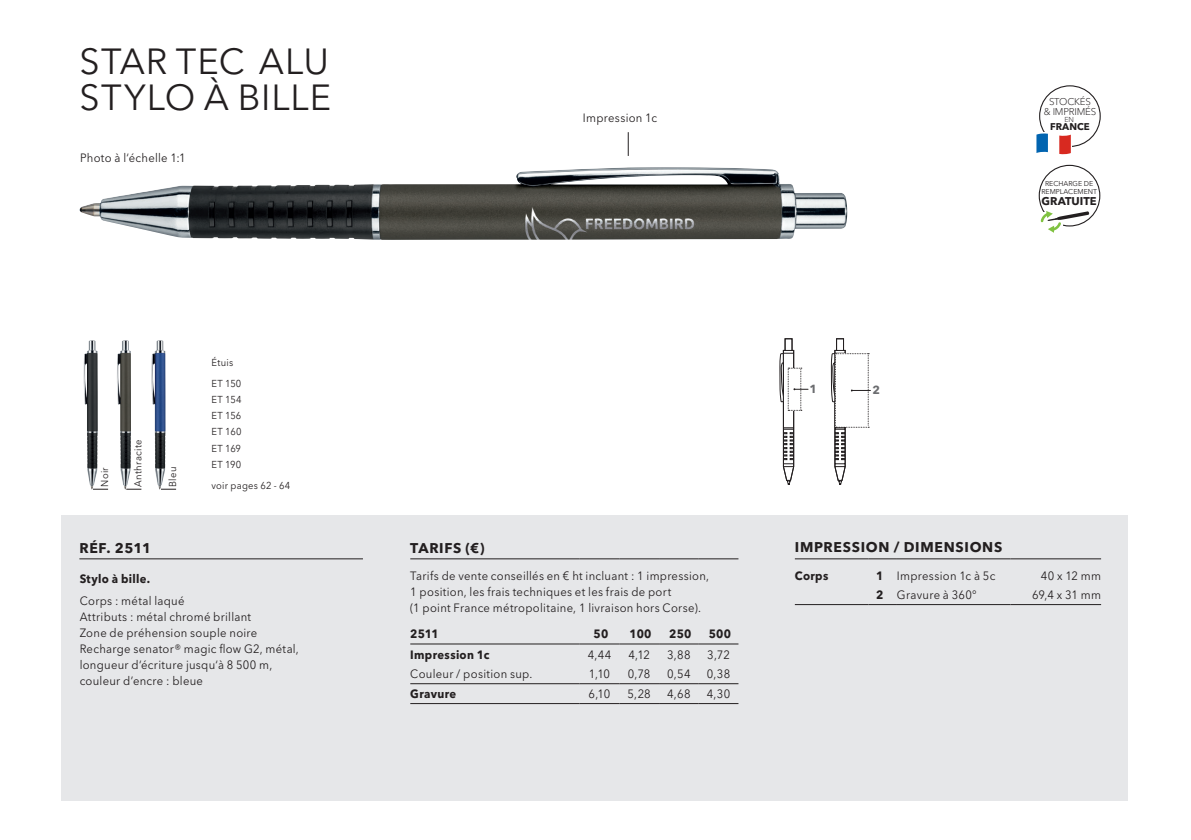
<style>
.page{position:relative;width:1191px;height:840px;background:#fff}
.page>*{position:absolute;margin:0;border:0;box-sizing:border-box;transform-origin:0 0}
.t1{font:36px/36px "Avenir Next W1 G";letter-spacing:.025em;color:#231f20}
.t2{font:700 14px "Avenir Next W1 G";letter-spacing:.05em;color:#231f20}
.t3{font:12px/16px "Avenir Next W1 G";letter-spacing:.025em;color:#231f20;scale:.94 1}
.t4{font:700 12px "Avenir Next W1 G";letter-spacing:.03em;color:#231f20;scale:.94 1}
.t5{font:700 11.6px "Avenir Next W1 G";color:#6c6d70}
.t6{font:700 11.2px "Avenir Next W1 G";color:#231f20}
.t7{font:10px/16px "Avenir Next W1 G";letter-spacing:.025em;color:#231f20;scale:.94 1}
.t8{font:300 9.8px/9.6px "Avenir Next W1 G";letter-spacing:-.02em;color:#231f20;text-align:center}
.t9{font:700 9.8px "Avenir Next W1 G";color:#231f20}
.t10{font:300 7.2px "Avenir Next W1 G";color:#231f20}
.t11{font:7px/8.4px "Avenir Next W1 G";color:#231f20;text-align:center}
.s1{font-weight:700}
</style>
<div class="page">
<div style="left:61px;top:515px;width:1066px;height:285px;background:#e6e7e9"></div>
<img style="left:80px;top:167px;width:767px;height:73px">
<img style="left:151px;top:340px;width:14px;height:149px">
<img style="left:117px;top:340px;width:14px;height:149px">
<svg style="left:126px;top:488px;width:15px;height:1px"></svg>
<svg style="left:161px;top:488px;width:15px;height:1px"></svg>
<img style="left:84px;top:340px;width:14px;height:149px">
<hr style="left:79px;top:558px;width:284px;height:1px;background:#231f20">
<svg style="left:1038px;top:165px;width:62px;height:68px"></svg>
<svg style="left:1036px;top:85px;width:64px;height:69px"></svg>
<hr style="left:795px;top:558px;width:73px;height:1px;background:#231f20">
<svg style="left:868px;top:558px;width:29px;height:1px"></svg>
<hr style="left:897px;top:558px;width:113px;height:1px;background:#231f20">
<hr style="left:1010px;top:558px;width:91px;height:1px;background:#231f20">
<hr style="left:795px;top:604px;width:73px;height:1px;background:#231f20">
<svg style="left:868px;top:604px;width:29px;height:1px"></svg>
<hr style="left:897px;top:604px;width:113px;height:1px;background:#231f20">
<hr style="left:1010px;top:604px;width:91px;height:1px;background:#231f20">
<svg style="left:628px;top:132px;width:1px;height:24px"></svg>
<hr style="left:410px;top:558px;width:169px;height:1px;background:#231f20">
<hr style="left:579px;top:558px;width:40px;height:1px;background:#231f20">
<hr style="left:619px;top:558px;width:40px;height:1px;background:#231f20">
<hr style="left:659px;top:558px;width:40px;height:1px;background:#231f20">
<hr style="left:699px;top:558px;width:39px;height:1px;background:#231f20">
<hr style="left:410px;top:643px;width:169px;height:1px;background:#231f20">
<hr style="left:579px;top:643px;width:40px;height:1px;background:#231f20">
<hr style="left:619px;top:643px;width:40px;height:1px;background:#231f20">
<hr style="left:659px;top:643px;width:40px;height:1px;background:#231f20">
<hr style="left:699px;top:643px;width:39px;height:1px;background:#231f20">
<hr style="left:410px;top:683px;width:169px;height:1px;background:#231f20">
<hr style="left:579px;top:683px;width:40px;height:1px;background:#231f20">
<hr style="left:619px;top:683px;width:40px;height:1px;background:#231f20">
<hr style="left:659px;top:683px;width:40px;height:1px;background:#231f20">
<hr style="left:699px;top:683px;width:39px;height:1px;background:#231f20">
<hr style="left:410px;top:702px;width:169px;height:1px;background:#231f20">
<hr style="left:579px;top:702px;width:40px;height:1px;background:#231f20">
<hr style="left:619px;top:702px;width:40px;height:1px;background:#231f20">
<hr style="left:659px;top:702px;width:40px;height:1px;background:#231f20">
<hr style="left:699px;top:702px;width:39px;height:1px;background:#231f20">
<svg style="left:831px;top:338px;width:39px;height:146px"></svg>
<svg style="left:779px;top:338px;width:29px;height:146px"></svg>
<h1 class="t1" style="left:79px;top:43px;width:253px">STAR TEC ALU<br>STYLO À BILLE</h1>
<p class="t3" style="left:80px;top:150px;width:114px">Photo à l‘échelle 1:1</p>
<p class="t7" style="left:97px;top:486px;width:22px;rotate:-90deg">Noir</p>
<p class="t7" style="left:130px;top:486px;width:51px;rotate:-90deg">Anthracite</p>
<p class="t7" style="left:165px;top:486px;width:23px;rotate:-90deg">Bleu</p>
<p class="t7" style="left:211px;top:351px;width:33px;line-height:21.6px">Étuis<br>ET 150</p>
<p class="t7" style="left:211px;top:392px;width:33px;text-align:justify">ET 154<br>ET 156<br>ET 160<br>ET 169<br>ET 190</p>
<p class="t7" style="left:211px;top:477px;width:85px">voir pages 62 - 64</p>
<p class="t2" style="left:79px;top:539px;width:73px">RÉF. 2511</p>
<p class="t4" style="left:80px;top:570px;width:76px">Stylo à bille.</p>
<p class="t3" style="left:80px;top:592px;width:235px">Corps : métal laqué<br>Attributs : métal chromé brillant<br>Zone de préhension souple noire<br>Recharge senator® magic flow G2, métal, longueur d‘écriture jusqu‘à 8 500 m, couleur d’encre : bleue</p>
<p class="t3" style="left:583px;top:110px;width:81px">Impression 1c</p>
<p class="t8" style="left:1043px;top:97px;width:54px">STOCKÉS<br>&amp; IMPRIMÉS</p>
<p class="t10" style="left:1064px;top:115px;width:11px">EN</p>
<p class="t9" style="left:1050px;top:121px;width:41px">FRANCE</p>
<p class="t11" style="left:1041px;top:179px;width:57px">RECHARGE DE<br>REMPLACEMENT</p>
<p class="t6" style="left:1041px;top:194px;width:57px">GRATUITE</p>
<p class="t2" style="left:410px;top:539px;width:76px">TARIFS (€)</p>
<p class="t3" style="left:410px;top:567px;width:319px">Tarifs de vente conseillés en € ht incluant : 1 impression,<br>1 position, les frais techniques et les frais de port<br>(1 point France métropolitaine, 1 livraison hors Corse).</p>
<p class="t4" style="left:410px;top:626px;width:32px">2511</p>
<p class="t4" style="left:593px;top:626px;width:17px">50</p>
<p class="t4" style="left:629px;top:626px;width:25px">100</p>
<p class="t4" style="left:669px;top:626px;width:25px">250</p>
<p class="t4" style="left:709px;top:626px;width:25px">500</p>
<p class="t4" style="left:410px;top:646px;width:86px">Impression 1c</p>
<p class="t3" style="left:588px;top:646px;width:26px">4,44</p>
<p class="t3" style="left:628px;top:646px;width:25px">4,12</p>
<p class="t3" style="left:667px;top:646px;width:26px">3,88</p>
<p class="t3" style="left:707px;top:646px;width:26px">3,72</p>
<p class="t3" style="left:410px;top:665px;width:131px">Couleur / position sup.</p>
<p class="t3" style="left:589px;top:665px;width:24px">1,10</p>
<p class="t3" style="left:628px;top:665px;width:26px">0,78</p>
<p class="t3" style="left:667px;top:665px;width:26px">0,54</p>
<p class="t3" style="left:707px;top:665px;width:26px">0,38</p>
<p class="t4" style="left:410px;top:686px;width:50px">Gravure</p>
<p class="t3" style="left:588px;top:685px;width:25px">6,10</p>
<p class="t3" style="left:627px;top:685px;width:26px">5,28</p>
<p class="t3" style="left:667px;top:685px;width:26px">4,68</p>
<p class="t3" style="left:707px;top:685px;width:26px">4,30</p>
<p class="t5" style="left:809px;top:381px;width:9px">1</p>
<p class="t5" style="left:872px;top:383px;width:9px">2</p>
<p class="t2" style="left:795px;top:538px;width:209px">IMPRESSION / DIMENSIONS</p>
<p class="t4" style="left:795px;top:567px;width:37px">Corps</p>
<p class="t3" style="left:876px;top:567px;width:128px"><span class="s1">1</span> Impression 1c à 5c</p>
<p class="t3" style="left:1041px;top:567px;width:66px">40 x 12 mm</p>
<p class="t3" style="left:876px;top:587px;width:108px"><span class="s1">2</span> Gravure à 360°</p>
<p class="t3" style="left:1032px;top:587px;width:75px">69,4 x 31 mm</p>
</div>
